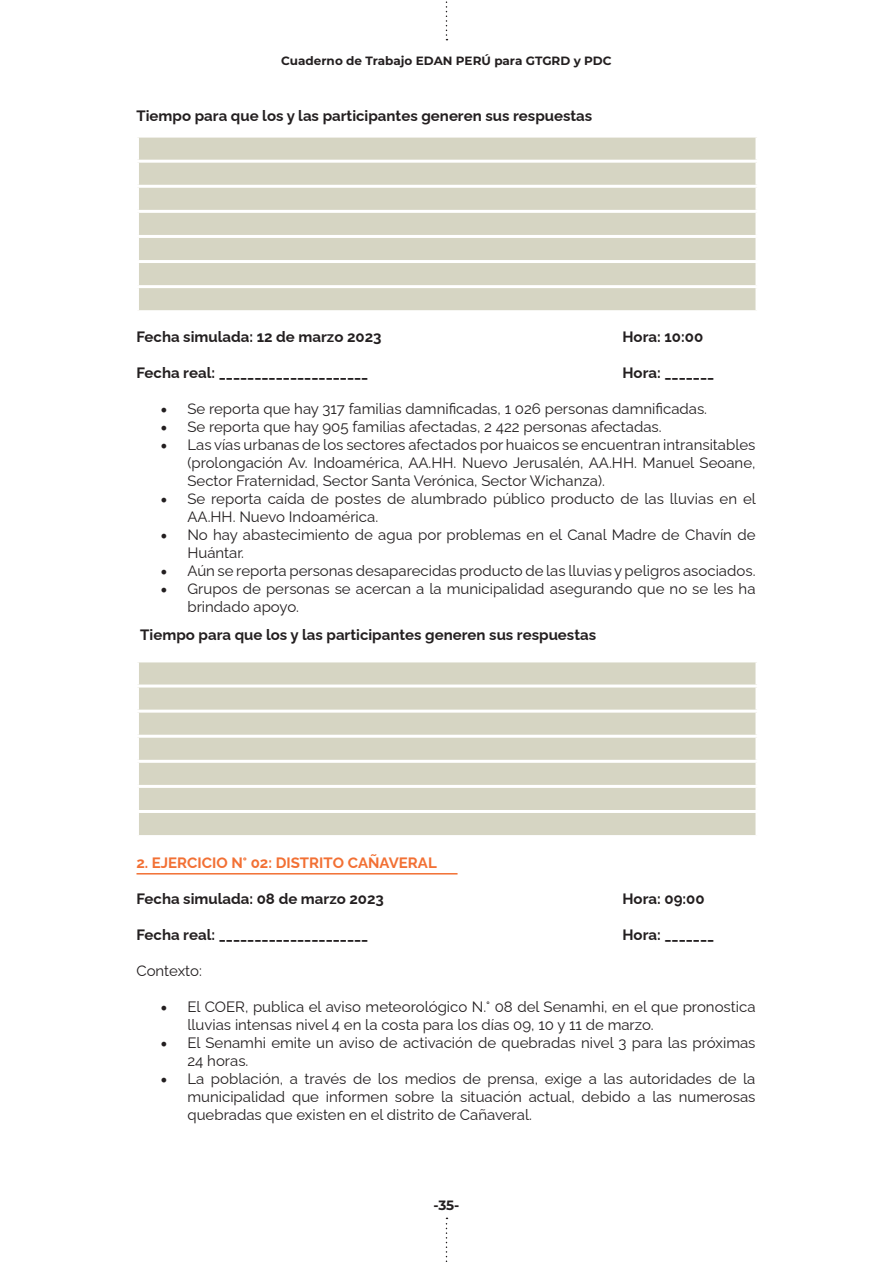
<style>
.page{position:relative;width:893px;height:1263px;background:#fff}
.page>*{position:absolute;margin:0;border:0;box-sizing:border-box;transform-origin:0 0}
.t1{font:15px/18px "Raleway";color:#231f20}
.t2{font:100 15px "Raleway";color:#231f20}
.t3{font:100 15px "Raleway";color:#f27034}
.t4{font:700 13.5px "Montserrat";color:#231f20}
.t5{font:700 12px "Montserrat";color:#231f20}
.s1{font-family:"Minion Pro";font-size:18px}
</style>
<div class="page">
<div style="left:139px;top:138px;width:616px;height:172px;background:#d6d5c3"></div>
<hr style="left:136px;top:160px;width:622px;height:3px;background:#fff">
<hr style="left:136px;top:185px;width:622px;height:3px;background:#fff">
<hr style="left:136px;top:210px;width:622px;height:3px;background:#fff">
<hr style="left:136px;top:235px;width:622px;height:3px;background:#fff">
<hr style="left:136px;top:260px;width:622px;height:3px;background:#fff">
<hr style="left:136px;top:285px;width:622px;height:3px;background:#fff">
<div style="left:139px;top:662px;width:616px;height:173px;background:#d6d5c3"></div>
<hr style="left:136px;top:684px;width:622px;height:3px;background:#fff">
<hr style="left:136px;top:710px;width:622px;height:3px;background:#fff">
<hr style="left:136px;top:735px;width:622px;height:3px;background:#fff">
<hr style="left:136px;top:760px;width:622px;height:3px;background:#fff">
<hr style="left:136px;top:785px;width:622px;height:3px;background:#fff">
<hr style="left:136px;top:810px;width:622px;height:3px;background:#fff">
<hr style="left:136px;top:873px;width:322px;height:1px;background:#f27034">
<svg style="left:446px;top:1217px;width:1px;height:45px"></svg>
<svg style="left:446px;top:1px;width:1px;height:39px"></svg>
<p class="t5" style="left:281px;top:52px;width:332px">Cuaderno de Trabajo EDAN PERÚ para GTGRD y PDC</p>
<p class="t2" style="left:136px;top:103px;width:457px">Tiempo para que los y las participantes generen sus respuestas</p>
<p class="t2" style="left:136px;top:324px;width:247px">Fecha simulada: 12 de marzo 2023</p>
<p class="t2" style="left:622px;top:324px;width:82px">Hora: 10:00</p>
<p class="t2" style="left:136px;top:360px;width:234px">Fecha real: _____________________</p>
<p class="t2" style="left:622px;top:360px;width:93px">Hora: _______</p>
<p class="t1" style="left:160px;top:398px;width:548px"><span class="s1">•</span> Se reporta que hay 317 familias damnificadas, 1 026 personas damnificadas.</p>
<p class="t1" style="left:160px;top:416px;width:503px"><span class="s1">•</span> Se reporta que hay 905 familias afectadas, 2 422 personas afectadas.</p>
<p class="t1" style="left:187px;top:434px;width:570px;text-align:justify;text-indent:-27px"><span class="s1">•</span> Las vías urbanas de los sectores afectados por huaicos se encuentran intransitables (prolongación Av. Indoamérica, AA.HH. Nuevo Jerusalén, AA.HH. Manuel Seoane, Sector Fraternidad, Sector Santa Verónica, Sector Wichanza).</p>
<p class="t1" style="left:187px;top:488px;width:570px;text-indent:-27px"><span class="s1">•</span> Se reporta caída de postes de alumbrado público producto de las lluvias en el<br>AA.HH. Nuevo Indoamérica.</p>
<p class="t1" style="left:187px;top:524px;width:570px;text-indent:-27px"><span class="s1">•</span> No hay abastecimiento de agua por problemas en el Canal Madre de Chavín de<br>Huántar.</p>
<p class="t1" style="left:160px;top:560px;width:597px"><span class="s1">•</span> Aún se reporta personas desaparecidas producto de las lluvias y peligros asociados.</p>
<p class="t1" style="left:187px;top:578px;width:570px;text-indent:-27px"><span class="s1">•</span> Grupos de personas se acercan a la municipalidad asegurando que no se les ha brindado apoyo.</p>
<p class="t2" style="left:140px;top:623px;width:457px">Tiempo para que los y las participantes generen sus respuestas</p>
<p class="t3" style="left:136px;top:851px;width:302px">2. EJERCICIO N° 02: DISTRITO CAÑAVERAL</p>
<p class="t2" style="left:136px;top:887px;width:249px">Fecha simulada: 08 de marzo 2023</p>
<p class="t2" style="left:622px;top:887px;width:84px">Hora: 09:00</p>
<p class="t2" style="left:136px;top:923px;width:234px">Fecha real: _____________________</p>
<p class="t2" style="left:622px;top:923px;width:93px">Hora: _______</p>
<p class="t1" style="left:136px;top:960px;width:67px">Contexto:</p>
<p class="t1" style="left:187px;top:996px;width:570px;text-indent:-27px"><span class="s1">•</span> El COER, publica el aviso meteorológico N.° 08 del Senamhi, en el que pronostica lluvias intensas nivel 4 en la costa para los días 09, 10 y 11 de marzo.</p>
<p class="t1" style="left:187px;top:1032px;width:570px;text-indent:-27px"><span class="s1">•</span> El Senamhi emite un aviso de activación de quebradas nivel 3 para las próximas<br>24 horas.</p>
<p class="t1" style="left:187px;top:1068px;width:570px;text-align:justify;text-indent:-27px"><span class="s1">•</span> La población, a través de los medios de prensa, exige a las autoridades de la municipalidad que informen sobre la situación actual, debido a las numerosas quebradas que existen en el distrito de Cañaveral.</p>
<p class="t4" style="left:433px;top:1195px;width:28px">-35-</p>
</div>
